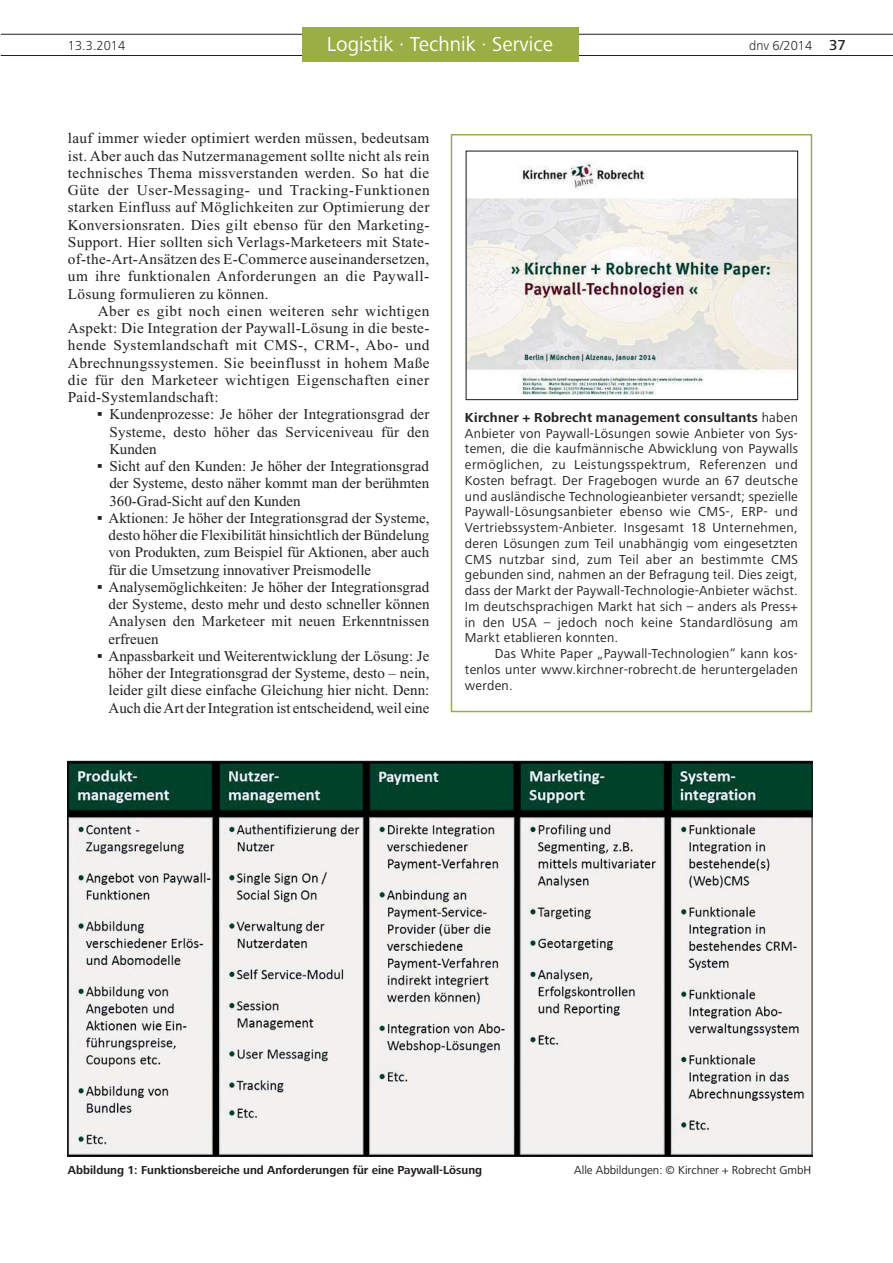
<style>
.page{position:relative;width:893px;height:1263px;background:#fff}
.page>*{position:absolute;margin:0;border:0;box-sizing:border-box;transform-origin:0 0}
.t1{font:21px "Frutiger Next LT";color:#fff}
.t2{font:15px/17.2px "Times New Roman";letter-spacing:.01em;color:#231f20;text-align:justify}
.t3{font:13.5px/15.8px "Frutiger Next LT";letter-spacing:.02em;color:#231f20;text-align:justify}
.t4{font:300 13.5px "Frutiger Next LT";color:#231f20}
.t5{font:700 12px "Frutiger Next LT";color:#231f20}
.t6{font:12px "Frutiger Next LT";color:#231f20}
.s1{font-weight:500;font-size:15px}
.s2{font-family:"Universal Newswith Comm Pi"}
.s3{font-weight:700}
</style>
<div class="page">
<hr style="left:1px;top:34px;width:892px;height:1px;background:#231f20">
<hr style="left:1px;top:55px;width:892px;height:1px;background:#231f20">
<div style="left:302px;top:28px;width:276px;height:34px;background:#99ae44"></div>
<div style="left:451px;top:134px;width:361px;height:578px;border:2px solid #99ae44"></div>
<img style="left:70px;top:763px;width:740px;height:392px">
<img style="left:468px;top:161px;width:328px;height:234px">
<div style="left:466px;top:151px;width:332px;height:249px;border:1px solid #121617"></div>
<p class="t4" style="left:68px;top:41px;width:59px">13.3.2014</p>
<h1 class="t1" style="left:327px;top:36px;width:228px">Logistik · Technik · Service</h1>
<p class="t4" style="left:749px;top:41px;width:98px">dnv 6/2014 <span class="s1">37</span></p>
<p class="t2" style="left:68px;top:131px;width:363px">lauf immer wieder optimiert werden müssen, bedeutsam ist. Aber auch das Nutzermanagement sollte nicht als rein technisches Thema missverstanden werden. So hat die Güte der User-Messaging- und Tracking-Funktionen starken Einfluss auf Möglichkeiten zur Optimierung der Konversionsraten. Dies gilt ebenso für den Marketing-Support. Hier sollten sich Verlags-Marketeers mit State&shy;of-the-Art-Ansätzen des E-Commerce auseinandersetzen, um ihre funktionalen Anforderungen an die Paywall-Lösung formulieren zu können.</p>
<p class="t2" style="left:68px;top:304px;width:363px;text-indent:30px">Aber es gibt noch einen weiteren sehr wichtigen Aspekt: Die Integration der Paywall-Lösung in die beste&shy;hende Systemlandschaft mit CMS-, CRM-, Abo- und Abrechnungssystemen. Sie beeinflusst in hohem Maße die für den Marketeer wichtigen Eigenschaften einer Paid-Systemlandschaft:</p>
<p class="t2" style="left:109px;top:407px;width:321px;text-indent:-12px"><span class="s2">▪</span> Kundenprozesse: Je höher der Integrationsgrad der Systeme, desto höher das Serviceniveau für den Kunden</p>
<p class="t2" style="left:109px;top:459px;width:321px;text-indent:-12px"><span class="s2">▪</span> Sicht auf den Kunden: Je höher der Integrationsgrad der Systeme, desto näher kommt man der berühmten 360-Grad-Sicht auf den Kunden</p>
<p class="t2" style="left:109px;top:511px;width:322px;text-indent:-11px"><span class="s2">▪</span> Aktionen: Je höher der Integrationsgrad der Systeme, desto höher die Flexibilität hinsichtlich der Bündelung von Produkten, zum Beispiel für Aktionen, aber auch für die Umsetzung innovativer Preismodelle</p>
<p class="t2" style="left:109px;top:580px;width:322px;text-indent:-11px"><span class="s2">▪</span> Analysemöglichkeiten: Je höher der Integrationsgrad der Systeme, desto mehr und desto schneller können Analysen den Marketeer mit neuen Erkenntnissen erfreuen</p>
<p class="t2" style="left:109px;top:649px;width:322px;text-indent:-11px"><span class="s2">▪</span> Anpassbarkeit und Weiterentwicklung der Lösung: Je höher der Integrationsgrad der Systeme, desto – nein, leider gilt diese einfache Gleichung hier nicht. Denn:<br>Auch die Art der Integration ist entscheidend, weil eine</p>
<p class="t3" style="left:465px;top:411px;width:335px"><span class="s3">Kirchner + Robrecht management consultants</span> haben Anbieter von Paywall-Lösungen sowie Anbieter von Sys&shy;temen, die die kaufmännische Abwicklung von Paywalls ermöglichen, zu Leistungsspektrum, Referenzen und Kosten befragt. Der Fragebogen wurde an 67 deutsche und ausländische Technologieanbieter versandt; spezielle Paywall-Lösungsanbieter ebenso wie CMS-, ERP- und Vertriebssystem-Anbieter. Insgesamt 18 Unternehmen, deren Lösungen zum Teil unabhängig vom eingesetzten CMS nutzbar sind, zum Teil aber an bestimmte CMS gebunden sind, nahmen an der Befragung teil. Dies zeigt, dass der Markt der Paywall-Technologie-Anbieter wächst.<br>Im deutschsprachigen Markt hat sich – anders als Press+ in den USA – jedoch noch keine Standardlösung am Markt etablieren konnten.</p>
<p class="t3" style="left:465px;top:647px;width:334px;text-indent:30px">Das White Paper „Paywall-Technologien“ kann kos&shy;tenlos unter www.kirchner-robrecht.de heruntergeladen werden.</p>
<p class="t5" style="left:68px;top:1166px;width:416px">Abbildung 1: Funktionsbereiche und Anforderungen für eine Paywall-Lösung</p>
<p class="t6" style="left:574px;top:1166px;width:238px">Alle Abbildungen: © Kirchner + Robrecht GmbH</p>
</div>
